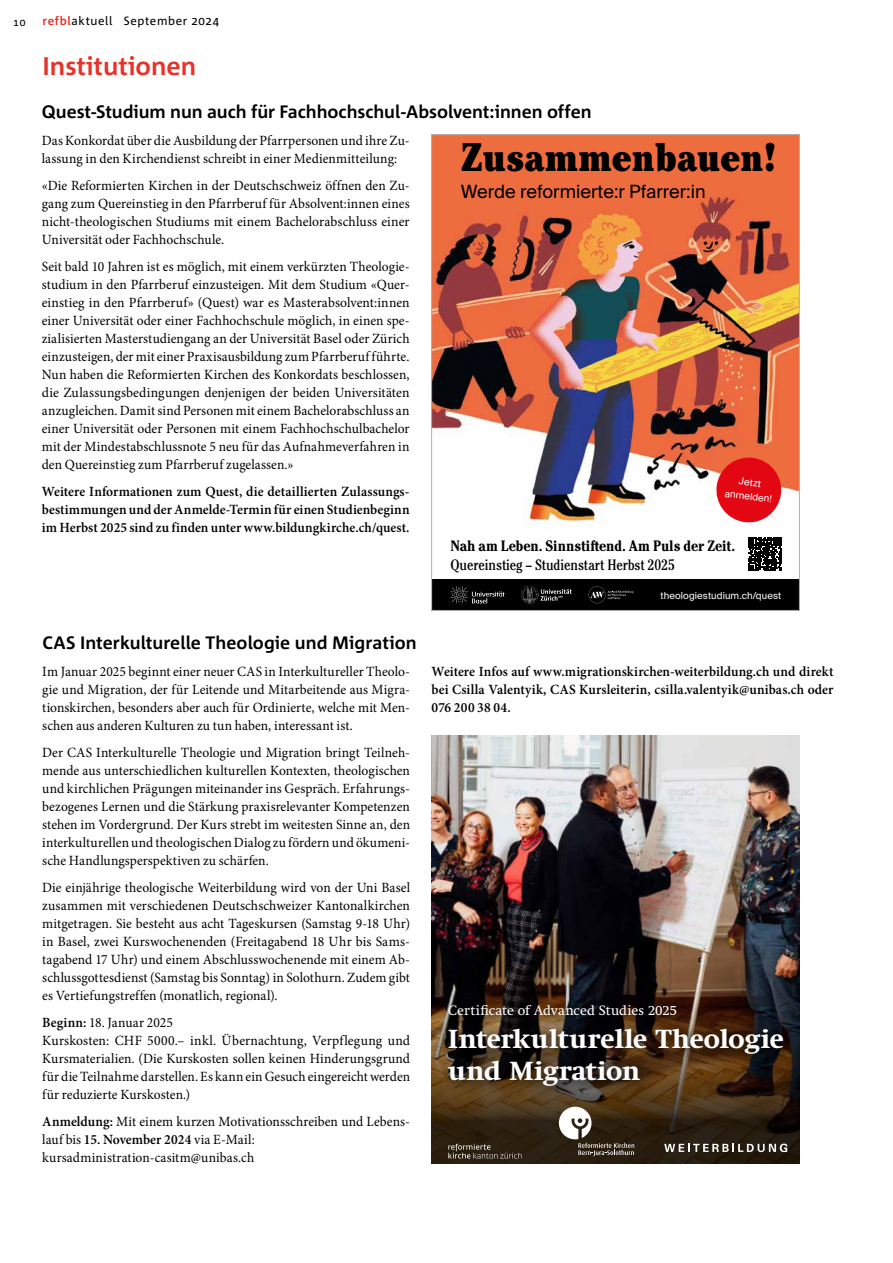
<style>
.page{position:relative;width:893px;height:1263px;background:#fff}
.page>*{position:absolute;margin:0;border:0;box-sizing:border-box;transform-origin:0 0}
.t1{font:900 41.55px "Cheltenham Pro Cd";letter-spacing:-.005em;color:#000}
.t2{font:700 26.7px/32.1px "Swift Neue LT Pro";color:#fff}
.t3{font:700 25.5px "Corpid C1";color:#e63329}
.t4{font:18.3px "Suisse Intl";color:#000}
.t5{font:700 18px "Corpid C1";color:#000}
.t6{font:700 15.75px "Cheltenham Pro Cd";color:#000}
.t7{font:15.75px "Cheltenham Pro Cd";letter-spacing:-.005em;color:#000}
.t8{font:14.1px/18px "Minion Pro";letter-spacing:.005em;color:#000;text-align:justify;scale:.96 1}
.t9{font:600 14.1px/18px "Minion Pro";letter-spacing:.005em;color:#000;text-align:justify;scale:.96 1}
.t10{font:13.95px "Swift Neue LT Pro";letter-spacing:.005em;color:#fff}
.t11{font:12px "Corpid C1";letter-spacing:.05em;color:#000}
.t12{font:10.5px "Corpid C1";color:#000}
.t13{font:9.6px/13.6px "Suisse Intl";letter-spacing:.01em;color:#fff;text-align:center}
.t14{font:700 9.6px "Suisse Intl";color:#fff}
.s1{font-weight:700;color:#e63329}
.s2{font-weight:600}
</style>
<div class="page">
<img style="left:432px;top:736px;width:367px;height:230px">
<svg style="left:432px;top:966px;width:367px;height:197px;background:#352719"></svg>
<svg style="left:438px;top:995px;width:360px;height:105px;background:#342214"></svg>
<svg style="left:448px;top:1143px;width:73px;height:15px"></svg>
<svg style="left:559px;top:1107px;width:75px;height:49px"></svg>
<svg style="left:664px;top:1143px;width:123px;height:9px"></svg>
<img style="left:433px;top:136px;width:365px;height:435px">
<div style="left:432px;top:579px;width:367px;height:31px;background:#000"></div>
<svg style="left:589px;top:586px;width:44px;height:17px"></svg>
<svg style="left:521px;top:586px;width:51px;height:17px"></svg>
<svg style="left:450px;top:586px;width:55px;height:17px"></svg>
<svg style="left:748px;top:537px;width:33px;height:34px"></svg>
<svg style="left:714px;top:455px;width:70px;height:70px"></svg>
<p class="t12" style="left:13px;top:15px;width:14px">10</p>
<p class="t11" style="left:43px;top:14px;width:178px"><span class="s1">refbl</span>aktuell September 2024</p>
<h3 class="t3" style="left:43px;top:50px;width:155px">Institutionen</h3>
<p class="t5" style="left:42px;top:101px;width:551px">Quest-Studium nun auch für Fachhochschul-Absolvent:innen offen</p>
<h1 class="t1" style="left:461px;top:133px;width:318px">Zusammenbauen!</h1>
<p class="t4" style="left:461px;top:181px;width:246px">Werde reformierte:r Pfarrer:in</p>
<p class="t8" style="left:42px;top:132px;width:385px">Das Konkordat über die Ausbildung der Pfarrpersonen und ihre Zu&shy;lassung in den Kirchendienst schreibt in einer Medienmitteilung:</p>
<p class="t8" style="left:42px;top:177px;width:385px">«Die Reformierten Kirchen in der Deutschschweiz öffnen den Zu&shy;gang zum Quereinstieg in den Pfarrberuf für Absolvent:innen eines nicht-theologischen Studiums mit einem Bachelorabschluss einer Universität oder Fachhochschule.</p>
<p class="t8" style="left:42px;top:258px;width:385px">Seit bald 10 Jahren ist es möglich, mit einem verkürzten Theologie&shy;studium in den Pfarrberuf einzusteigen. Mit dem Studium «Quer&shy;einstieg in den Pfarrberuf» (Quest) war es Masterabsolvent:innen einer Universität oder einer Fachhochschule möglich, in einen spe&shy;zialisierten Masterstudiengang an der Universität Basel oder Zürich einzusteigen, der mit einer Praxisausbildung zum Pfarrberuf führte.<br>Nun haben die Reformierten Kirchen des Konkordats beschlossen, die Zulassungsbedingungen denjenigen der beiden Universitäten anzugleichen. Damit sind Personen mit einem Bachelorabschluss an einer Universität oder Personen mit einem Fachhochschulbachelor mit der Mindestabschlussnote 5 neu für das Aufnahmeverfahren in den Quereinstieg zum Pfarrberuf zugelassen.»</p>
<p class="t9" style="left:42px;top:483px;width:385px">Weitere Informationen zum Quest, die detaillierten Zulassungs&shy;bestimmungen und der Anmelde-Termin für einen Studienbeginn im Herbst 2025 sind zu finden unter www.bildungkirche.ch/quest.</p>
<p class="t13" style="left:727px;top:473px;width:49px;rotate:7deg">Jetzt anmelden!</p>
<p class="t5" style="left:43px;top:632px;width:376px">CAS Interkulturelle Theologie und Migration</p>
<p class="t8" style="left:42px;top:663px;width:385px">Im Januar 2025 beginnt einer neuer CAS in Interkultureller Theolo&shy;gie und Migration, der für Leitende und Mitarbeitende aus Migra&shy;tionskirchen, besonders aber auch für Ordinierte, welche mit Men&shy;schen aus anderen Kulturen zu tun haben, interessant ist.</p>
<p class="t8" style="left:42px;top:744px;width:385px">Der CAS Interkulturelle Theologie und Migration bringt Teilneh&shy;mende aus unterschiedlichen kulturellen Kontexten, theologischen und kirchlichen Prägungen miteinander ins Gespräch. Erfahrungs&shy;bezogenes Lernen und die Stärkung praxisrelevanter Kompetenzen stehen im Vordergrund. Der Kurs strebt im weitesten Sinne an, den interkulturellen und theologischen Dialog zu fördern und ökumeni&shy;sche Handlungsperspektiven zu schärfen.</p>
<p class="t8" style="left:42px;top:879px;width:385px">Die einjährige theologische Weiterbildung wird von der Uni Basel zusammen mit verschiedenen Deutschschweizer Kantonalkirchen mitgetragen. Sie besteht aus acht Tageskursen (Samstag 9-18 Uhr) in Basel, zwei Kurswochenenden (Freitagabend 18 Uhr bis Sams&shy;tagabend 17 Uhr) und einem Abschlusswochenende mit einem Ab&shy;schlussgottesdienst (Samstag bis Sonntag) in Solothurn. Zudem gibt es Vertiefungstreffen (monatlich, regional).</p>
<p class="t8" style="left:42px;top:1014px;width:385px;text-align:left"><span class="s2">Beginn:</span> 18. Januar 2025<br>Kurskosten: CHF 5000.– inkl. Übernachtung, Verpflegung und Kursmaterialien. (Die Kurskosten sollen keinen Hinderungsgrund für die Teilnahme darstellen. Es kann ein Gesuch eingereicht werden für reduzierte Kurskosten.)</p>
<p class="t8" style="left:42px;top:1113px;width:385px;text-align:left"><span class="s2">Anmeldung:</span> Mit einem kurzen Motivationsschreiben und Lebens&shy;lauf bis <span class="s2">15. November 2024</span> via E-Mail: kursadministration-casitm@unibas.ch</p>
<p class="t6" style="left:450px;top:537px;width:286px">Nah am Leben. Sinnstiftend. Am Puls der Zeit.</p>
<p class="t7" style="left:450px;top:556px;width:226px">Quereinstieg – Studienstart Herbst 2025</p>
<p class="t13" style="left:660px;top:588px;width:122px">theologiestudium.ch/quest</p>
<p class="t14" style="left:650px;top:590px;width:129px">theol giestudium.ch/ques</p>
<p class="t9" style="left:432px;top:663px;width:420px">Weitere Infos auf www.migrationskirchen-weiterbildung.ch und direkt bei Csilla Valentyik, CAS Kursleiterin, csilla.valentyik@unibas.ch oder 076 200 38 04.</p>
<p class="t10" style="left:448px;top:1002px;width:230px">Certificate of Advanced Studies 2025</p>
<h2 class="t2" style="left:448px;top:1022px;width:337px">Interkulturelle Theologie und Migration</h2>
</div>
